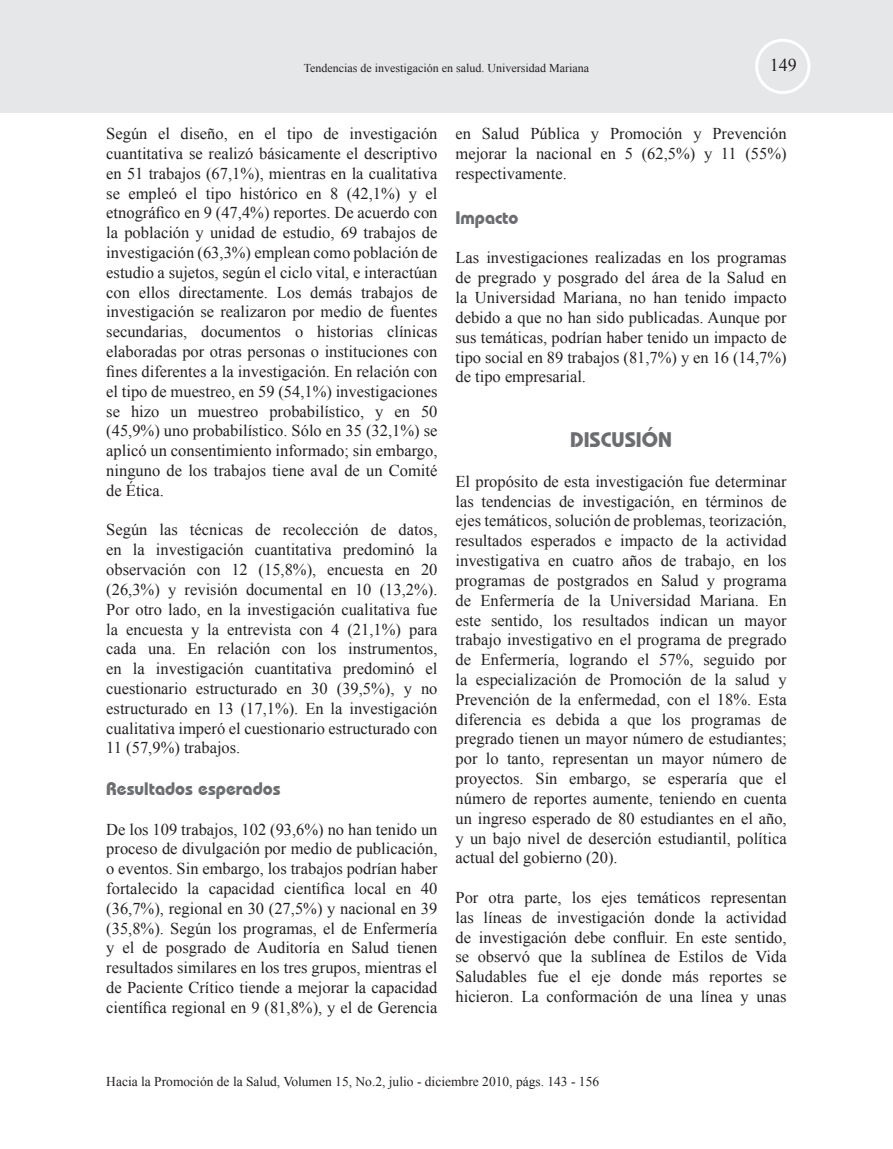
<style>
.page{position:relative;width:893px;height:1149px;background:#fff}
.page>*{position:absolute;margin:0;border:0;box-sizing:border-box;transform-origin:0 0}
.t1{font:700 21px "Bauhaus IT Cby BT";color:#6c6d70}
.t2{font:700 18px "Bauhaus IT Cby BT";color:#6c6d70}
.t3{font:18px "Times New Roman";color:#231f20}
.t4{font:16.5px/19.8px "Times New Roman";color:#231f20;text-align:justify}
.t5{font:13.5px "Times New Roman";color:#231f20}
.t6{font:12px "Times New Roman";color:#231f20}
</style>
<div class="page">
<div style="left:0;top:0;width:893px;height:113px;background:#e6e7e9"></div>
<div style="left:755px;top:39px;width:55px;height:55px;border:3px solid #fff;border-radius:50%"></div>
<p class="t6" style="left:304px;top:60px;width:287px">Tendencias de investigación en salud. Universidad Mariana</p>
<p class="t3" style="left:770px;top:53px;width:28px">149</p>
<p class="t4" style="left:106px;top:123px;width:333px">Según el diseño, en el tipo de investigación cuantitativa se realizó básicamente el descriptivo en 51 trabajos (67,1%), mientras en la cualitativa se empleó el tipo histórico en 8 (42,1%) y el etnográfico en 9 (47,4%) reportes. De acuerdo con la población y unidad de estudio, 69 trabajos de investigación (63,3%) emplean como población de estudio a sujetos, según el ciclo vital, e interactúan con ellos directamente. Los demás trabajos de investigación se realizaron por medio de fuentes secundarias, documentos o historias clínicas elaboradas por otras personas o instituciones con fines diferentes a la investigación. En relación con el tipo de muestreo, en 59 (54,1%) investigaciones se hizo un muestreo probabilístico, y en 50 (45,9%) uno probabilístico. Sólo en 35 (32,1%) se aplicó un consentimiento informado; sin embargo, ninguno de los trabajos tiene aval de un Comité de Ética.</p>
<p class="t4" style="left:106px;top:519px;width:333px">Según las técnicas de recolección de datos, en la investigación cuantitativa predominó la observación con 12 (15,8%), encuesta en 20 (26,3%) y revisión documental en 10 (13,2%).<br>Por otro lado, en la investigación cualitativa fue la encuesta y la entrevista con 4 (21,1%) para cada una. En relación con los instrumentos, en la investigación cuantitativa predominó el cuestionario estructurado en 30 (39,5%), y no estructurado en 13 (17,1%). En la investigación cualitativa imperó el cuestionario estructurado con 11 (57,9%) trabajos.</p>
<p class="t2" style="left:106px;top:777px;width:176px">Resultados esperados</p>
<p class="t4" style="left:106px;top:818px;width:333px">De los 109 trabajos, 102 (93,6%) no han tenido un proceso de divulgación por medio de publicación, o eventos. Sin embargo, los trabajos podrían haber fortalecido la capacidad científica local en 40 (36,7%), regional en 30 (27,5%) y nacional en 39 (35,8%). Según los programas, el de Enfermería y el de posgrado de Auditoría en Salud tienen resultados similares en los tres grupos, mientras el de Paciente Crítico tiende a mejorar la capacidad científica regional en 9 (81,8%), y el de Gerencia</p>
<p class="t4" style="left:455px;top:123px;width:333px">en Salud Pública y Promoción y Prevención mejorar la nacional en 5 (62,5%) y 11 (55%) respectivamente.</p>
<p class="t2" style="left:455px;top:206px;width:65px">Impacto</p>
<p class="t4" style="left:455px;top:248px;width:333px">Las investigaciones realizadas en los programas de pregrado y posgrado del área de la Salud en la Universidad Mariana, no han tenido impacto debido a que no han sido publicadas. Aunque por sus temáticas, podrían haber tenido un impacto de tipo social en 89 trabajos (81,7%) y en 16 (14,7%) de tipo empresarial.</p>
<p class="t1" style="left:570px;top:427px;width:103px">DISCUSIÓN</p>
<p class="t4" style="left:455px;top:471px;width:333px">El propósito de esta investigación fue determinar las tendencias de investigación, en términos de ejes temáticos, solución de problemas, teorización, resultados esperados e impacto de la actividad investigativa en cuatro años de trabajo, en los programas de postgrados en Salud y programa de Enfermería de la Universidad Mariana. En este sentido, los resultados indican un mayor trabajo investigativo en el programa de pregrado de Enfermería, logrando el 57%, seguido por la especialización de Promoción de la salud y Prevención de la enfermedad, con el 18%. Esta diferencia es debida a que los programas de pregrado tienen un mayor número de estudiantes; por lo tanto, representan un mayor número de proyectos. Sin embargo, se esperaría que el número de reportes aumente, teniendo en cuenta un ingreso esperado de 80 estudiantes en el año, y un bajo nivel de deserción estudiantil, política actual del gobierno (20).</p>
<p class="t4" style="left:455px;top:887px;width:333px">Por otra parte, los ejes temáticos representan las líneas de investigación donde la actividad de investigación debe confluir. En este sentido, se observó que la sublínea de Estilos de Vida Saludables fue el eje donde más reportes se hicieron. La conformación de una línea y unas</p>
<p class="t5" style="left:106px;top:1072px;width:494px">Hacia la Promoción de la Salud, Volumen 15, No.2, julio - diciembre 2010, págs. 143 - 156</p>
</div>
